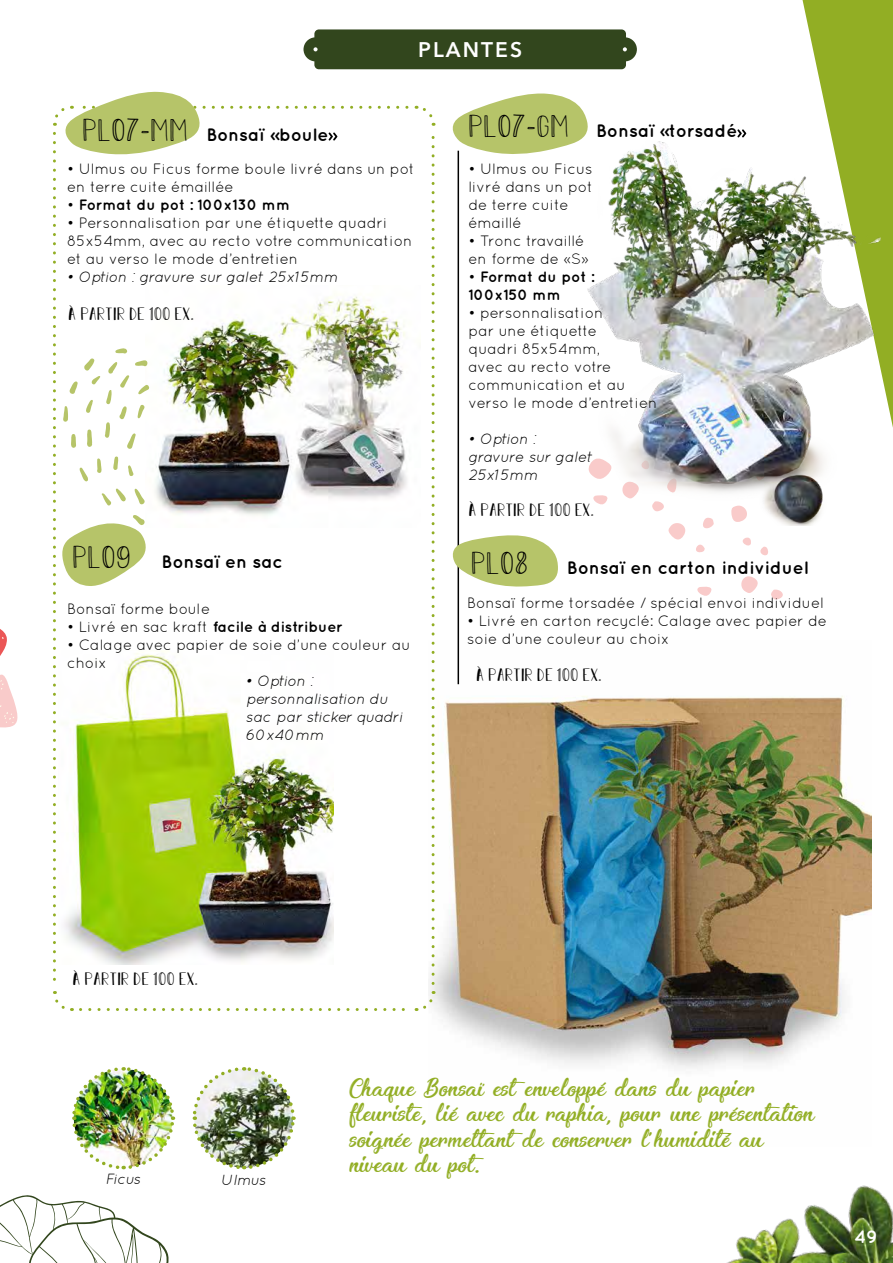
<style>
.page{position:relative;width:893px;height:1263px;background:#fff}
.page>*{position:absolute;margin:0;border:0;box-sizing:border-box;transform-origin:0 0}
.t1{font:31.5px "Dominique";color:#000}
.t2{font:21px/25.2px "Enchanting Celebrations";color:#92ae24}
.t3{font:600 21px "Avenir Next LT Pro";letter-spacing:.1em;color:#fff}
.t4{font:700 18px "Quicksand";color:#000}
.t5{font:18px "Dominique";color:#000}
.t6{font:700 18px "Quicksand";color:#fff}
.t7{font:15px/18px "Quicksand";color:#000}
.t8{font:italic 15px/18px "Quicksand";color:#000}
.t9{font:700 15px/18px "Quicksand";color:#000}
.t10{font:italic 14.7px "Quicksand";color:#000}
.s1{font-family:"Dominique";font-weight:400;font-size:31.5px}
.s2{font-weight:400}
.s3{font-family:"olivier"}
</style>
<div class="page">
<img style="left:436px;top:641px;width:435px;height:428px">
<svg style="left:741px;top:576px;width:17px;height:17px"></svg>
<svg style="left:697px;top:586px;width:15px;height:10px"></svg>
<svg style="left:771px;top:589px;width:12px;height:11px"></svg>
<svg style="left:760px;top:546px;width:8px;height:10px"></svg>
<svg style="left:703px;top:525px;width:10px;height:4px"></svg>
<svg style="left:742px;top:537px;width:9px;height:9px"></svg>
<svg style="left:668px;top:525px;width:18px;height:14px"></svg>
<svg style="left:696px;top:544px;width:9px;height:9px"></svg>
<hr style="left:458px;top:151px;width:1px;height:533px;background:#000">
<svg style="left:452px;top:534px;width:106px;height:53px"></svg>
<svg style="left:452px;top:93px;width:133px;height:62px"></svg>
<svg style="left:802px;top:0;width:91px;height:428px;background:#9fb83f"></svg>
<img style="left:582px;top:115px;width:307px;height:410px">
<svg style="left:737px;top:129px;width:9px;height:8px"></svg>
<img style="left:192px;top:1067px;width:104px;height:103px">
<img style="left:72px;top:1067px;width:104px;height:103px">
<div style="left:303px;top:29px;width:334px;height:40px;background:#32461d"></div>
<svg style="left:53px;top:91px;width:383px;height:920px"></svg>
<img style="left:727px;top:1185px;width:166px;height:78px">
<svg style="left:0;top:629px;width:18px;height:98px"></svg>
<svg style="left:0;top:1195px;width:169px;height:68px"></svg>
<h2 class="t3" style="left:418px;top:37px;width:106px">PLANTES</h2>
<p class="t4" style="left:82px;top:123px;width:248px"><span class="s1">PL07-MM</span> Bonsaï «boule</p>
<p class="t4" style="left:468px;top:120px;width:271px"><span class="s1">PL07-GM</span> Bonsaï «torsadé</p>
<p class="t7" style="left:67px;top:159px;width:349px">• Ulmus ou Ficus forme boule livré dans un pot en terre cuite émaillée</p>
<p class="t9" style="left:67px;top:195px;width:225px"><span class="s2">•</span> Format du pot : 100x130 mm</p>
<p class="t7" style="left:67px;top:213px;width:347px">• Personnalisation par une étiquette quadri<br>85x54mm, avec au recto votre communication et au verso le mode d’entretien</p>
<p class="t8" style="left:67px;top:267px;width:272px">• Option : gravure sur galet 25x15mm</p>
<p class="t7" style="left:468px;top:159px;width:126px">• Ulmus ou Ficus livré dans un pot de terre cuite émaillé</p>
<p class="t7" style="left:468px;top:231px;width:122px">• Tronc travaillé en forme de «S»</p>
<p class="t9" style="left:468px;top:267px;width:127px"><span class="s2">•</span> Format du pot :<br>100x150 mm</p>
<p class="t7" style="left:468px;top:303px;width:190px">• personnalisation<br>par une étiquette<br>quadri 85x54mm,<br>avec au recto votre communication et au verso le mode d’entretien</p>
<p class="t8" style="left:468px;top:429px;width:126px">• Option : gravure sur galet<br>25x15mm</p>
<p class="t5" style="left:68px;top:303px;width:127px">À PARTIR DE 100 EX.</p>
<p class="t5" style="left:468px;top:500px;width:127px">À PARTIR DE 100 EX.</p>
<h1 class="t1" style="left:72px;top:539px;width:60px">PL09</h1>
<p class="t4" style="left:471px;top:557px;width:339px"><span class="s1">PL08</span> Bonsaï en carton individuel</p>
<p class="t4" style="left:162px;top:551px;width:123px">Bonsaï en sac</p>
<p class="t7" style="left:67px;top:600px;width:144px">Bonsaï forme boule</p>
<p class="t9" style="left:67px;top:617px;width:277px"><span class="s2">• Livré en sac kraft</span> facile à distribuer</p>
<p class="t7" style="left:67px;top:636px;width:345px">• Calage avec papier de soie d’une couleur au choix</p>
<p class="t8" style="left:246px;top:672px;width:159px">• Option : personnalisation du sac par sticker quadri<br>60x40mm</p>
<p class="t7" style="left:467px;top:594px;width:358px">Bonsaï forme torsadée / spécial envoi individuel</p>
<p class="t7" style="left:467px;top:612px;width:361px">• Livré en carton recyclé: Calage avec papier de soie d’une couleur au choix</p>
<p class="t5" style="left:476px;top:664px;width:127px">À PARTIR DE 100 EX.</p>
<p class="t5" style="left:73px;top:968px;width:127px">À PARTIR DE 100 EX.</p>
<p class="t10" style="left:105px;top:1170px;width:37px">Ficus</p>
<p class="t10" style="left:221px;top:1171px;width:46px">Ulmus</p>
<h2 class="t2" style="left:349px;top:1076px;width:466px">Chaque Bonsaï est enveloppé dans du papier fleuriste<span class="s3">,</span> lié avec du raphia<span class="s3">,</span> pour une présentation soignée permettant de conserver l<span class="s3">’</span>humidité au niveau du pot<span class="s3">.</span></h2>
<p class="t6" style="left:854px;top:1225px;width:25px">49</p>
</div>
